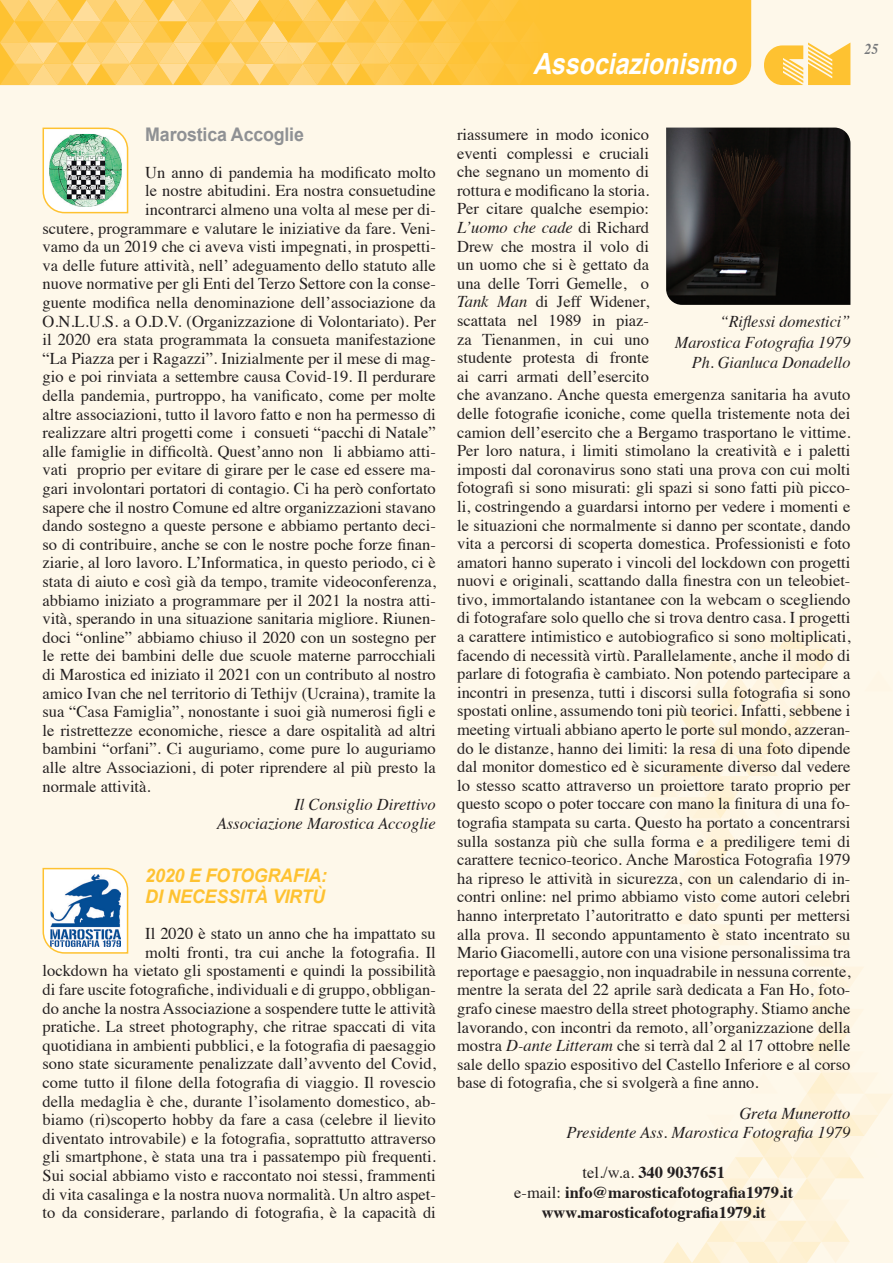
<style>
.page{position:relative;width:893px;height:1263px;background:#fef8ea}
.page>*{position:absolute;margin:0;border:0;box-sizing:border-box;transform-origin:0 0}
.t1{font:italic 700 29.25px "Arial";color:#fff;scale:.85 1}
.t2{font:italic 700 18.75px/21px "Arial";letter-spacing:-.01em;color:#fec231;scale:.95 1}
.t3{font:700 18.75px "Arial";letter-spacing:-.01em;color:#8f9194;scale:.95 1}
.t4{font:16.5px/18.6px "Times";color:#231f20;text-align:right}
.t5{font:italic 16.5px/18.6px "Times";color:#231f20;text-align:right}
.t6{font:700 16.5px/20.4px "Times";color:#231f20;text-align:center}
.t7{font:italic 700 15px "Times";color:#76787b;scale:.9 1}
.s1{font-style:italic}
.s2{font-weight:400}
</style>
<div class="page">
<svg style="left:650px;top:608px;width:242px;height:655px"></svg>
<svg style="left:764px;top:43px;width:86px;height:42px"></svg>
<div style="left:548px;top:0;width:203px;height:85px;background:#fec231"></div>
<svg style="left:0;top:0;width:548px;height:85px"></svg>
<img style="left:42px;top:127px;width:87px;height:87px">
<svg style="left:42px;top:867px;width:87px;height:87px"></svg>
<img style="left:666px;top:128px;width:184px;height:177px">
<h1 class="t1" style="left:533px;top:45px;width:250px">Associazionismo</h1>
<p class="t7" style="left:865px;top:35px;width:16px">25</p>
<p class="t3" style="left:145px;top:122px;width:169px">Marostica Accoglie</p>
<p class="t4" style="left:145px;top:162px;width:292px">Un anno di pandemia ha modificato molto</p>
<p class="t4" style="left:145px;top:180px;width:292px">le nostre abitudini. Era nostra consuetudine</p>
<p class="t4" style="left:145px;top:199px;width:292px">incontrarci almeno una volta al mese per di-</p>
<p class="t4" style="left:43px;top:217px;width:395px">scutere, programmare e valutare le iniziative da fare. Veni-</p>
<p class="t4" style="left:43px;top:236px;width:395px">vamo da un 2019 che ci aveva visti impegnati, in prospetti-</p>
<p class="t4" style="left:43px;top:255px;width:395px">va delle future attività, nell’ adeguamento dello statuto alle</p>
<p class="t4" style="left:43px;top:273px;width:395px">nuove normative per gli Enti del Terzo Settore con la conse-</p>
<p class="t4" style="left:43px;top:292px;width:395px">guente modifica nella denominazione dell’associazione da</p>
<p class="t4" style="left:43px;top:310px;width:395px">O.N.L.U.S. a O.D.V. (Organizzazione di Volontariato). Per</p>
<p class="t4" style="left:43px;top:329px;width:395px">il 2020 era stata programmata la consueta manifestazione</p>
<p class="t4" style="left:43px;top:348px;width:395px">“La Piazza per i Ragazzi”. Inizialmente per il mese di mag-</p>
<p class="t4" style="left:43px;top:366px;width:395px">gio e poi rinviata a settembre causa Covid-19. Il perdurare</p>
<p class="t4" style="left:43px;top:385px;width:395px">della pandemia, purtroppo, ha vanificato, come per molte</p>
<p class="t4" style="left:43px;top:403px;width:395px">altre associazioni, tutto il lavoro fatto e non ha permesso di</p>
<p class="t4" style="left:43px;top:422px;width:395px">realizzare altri progetti come i consueti “pacchi di Natale”</p>
<p class="t4" style="left:43px;top:440px;width:395px">alle famiglie in difficoltà. Quest’anno non li abbiamo atti-</p>
<p class="t4" style="left:43px;top:459px;width:395px">vati proprio per evitare di girare per le case ed essere ma-</p>
<p class="t4" style="left:43px;top:478px;width:395px">gari involontari portatori di contagio. Ci ha però confortato</p>
<p class="t4" style="left:43px;top:496px;width:395px">sapere che il nostro Comune ed altre organizzazioni stavano</p>
<p class="t4" style="left:43px;top:515px;width:395px">dando sostegno a queste persone e abbiamo pertanto deci-</p>
<p class="t4" style="left:43px;top:533px;width:395px">so di contribuire, anche se con le nostre poche forze finan-</p>
<p class="t4" style="left:43px;top:552px;width:395px">ziarie, al loro lavoro. L’Informatica, in questo periodo, ci è</p>
<p class="t4" style="left:43px;top:571px;width:395px">stata di aiuto e così già da tempo, tramite videoconferenza,</p>
<p class="t4" style="left:43px;top:589px;width:395px">abbiamo iniziato a programmare per il 2021 la nostra atti-</p>
<p class="t4" style="left:43px;top:608px;width:395px">vità, sperando in una situazione sanitaria migliore. Riunen-</p>
<p class="t4" style="left:43px;top:626px;width:395px">doci “online” abbiamo chiuso il 2020 con un sostegno per</p>
<p class="t4" style="left:43px;top:645px;width:395px">le rette dei bambini delle due scuole materne parrocchiali</p>
<p class="t4" style="left:43px;top:664px;width:395px">di Marostica ed iniziato il 2021 con un contributo al nostro</p>
<p class="t4" style="left:43px;top:682px;width:395px">amico Ivan che nel territorio di Tethijv (Ucraina), tramite la</p>
<p class="t4" style="left:43px;top:701px;width:395px">sua “Casa Famiglia”, nonostante i suoi già numerosi figli e</p>
<p class="t4" style="left:43px;top:719px;width:395px">le ristrettezze economiche, riesce a dare ospitalità ad altri</p>
<p class="t4" style="left:43px;top:738px;width:395px">bambini “orfani”. Ci auguriamo, come pure lo auguriamo</p>
<p class="t4" style="left:43px;top:757px;width:395px">alle altre Associazioni, di poter riprendere al più presto la</p>
<p class="t4" style="left:43px;top:775px;width:110px">normale attività.</p>
<p class="t5" style="left:217px;top:794px;width:221px">Il Consiglio Direttivo<br>Associazione Marostica Accoglie</p>
<p class="t2" style="left:145px;top:865px;width:193px">2020 E FOTOGRAFIA:<br>DI NECESSITÀ VIRTÙ</p>
<p class="t4" style="left:43px;top:923px;width:395px">Il 2020 è stato un anno che ha impattato su<br>molti fronti, tra cui anche la fotografia. Il<br>lockdown ha vietato gli spostamenti e quindi la possibilità di fare uscite fotografiche, individuali e di gruppo, obbligan&shy;do anche la nostra Associazione a sospendere tutte le attività pratiche. La street photography, che ritrae spaccati di vita quotidiana in ambienti pubblici, e la fotografia di paesaggio sono state sicuramente penalizzate dall’avvento del Covid, come tutto il filone della fotografia di viaggio. Il rovescio della medaglia è che, durante l’isolamento domestico, ab&shy;biamo (ri)scoperto hobby da fare a casa (celebre il lievito diventato introvabile) e la fotografia, soprattutto attraverso gli smartphone, è stata una tra i passatempo più frequenti.<br>Sui social abbiamo visto e raccontato noi stessi, frammenti di vita casalinga e la nostra nuova normalità. Un altro aspet&shy;to da considerare, parlando di fotografia, è la capacità di</p>
<p class="t4" style="left:457px;top:124px;width:395px;text-align:left">riassumere in modo iconico<br>eventi complessi e cruciali<br>che segnano un momento di<br>rottura e modificano la storia.<br>Per citare qualche esempio:<br><span class="s1">L’uomo che cade</span> di Richard<br>Drew che mostra il volo di<br>un uomo che si è gettato da<br>una delle Torri Gemelle, o<br><span class="s1">Tank Man</span> di Jeff Widener,<br>scattata nel 1989 in piaz-<br>za Tienanmen, in cui uno<br>studente protesta di fronte<br>ai carri armati dell’esercito<br>che avanzano. Anche questa emergenza sanitaria ha avuto delle fotografie iconiche, come quella tristemente nota dei camion dell’esercito che a Bergamo trasportano le vittime.<br>Per loro natura, i limiti stimolano la creatività e i paletti imposti dal coronavirus sono stati una prova con cui molti fotografi si sono misurati: gli spazi si sono fatti più picco&shy;li, costringendo a guardarsi intorno per vedere i momenti e le situazioni che normalmente si danno per scontate, dando vita a percorsi di scoperta domestica. Professionisti e foto amatori hanno superato i vincoli del lockdown con progetti nuovi e originali, scattando dalla finestra con un teleobiet&shy;tivo, immortalando istantanee con la webcam o scegliendo di fotografare solo quello che si trova dentro casa. I progetti a carattere intimistico e autobiografico si sono moltiplicati, facendo di necessità virtù. Parallelamente, anche il modo di parlare di fotografia è cambiato. Non potendo partecipare a incontri in presenza, tutti i discorsi sulla fotografia si sono spostati online, assumendo toni più teorici. Infatti, sebbene i meeting virtuali abbiano aperto le porte sul mondo, azzeran&shy;do le distanze, hanno dei limiti: la resa di una foto dipende dal monitor domestico ed è sicuramente diverso dal vedere lo stesso scatto attraverso un proiettore tarato proprio per questo scopo o poter toccare con mano la finitura di una fo&shy;tografia stampata su carta. Questo ha portato a concentrarsi sulla sostanza più che sulla forma e a prediligere temi di carattere tecnico-teorico. Anche Marostica Fotografia 1979 ha ripreso le attività in sicurezza, con un calendario di in&shy;contri online: nel primo abbiamo visto come autori celebri hanno interpretato l’autoritratto e dato spunti per mettersi alla prova. Il secondo appuntamento è stato incentrato su Mario Giacomelli, autore con una visione personalissima tra reportage e paesaggio, non inquadrabile in nessuna corrente, mentre la serata del 22 aprile sarà dedicata a Fan Ho, foto&shy;grafo cinese maestro della street photography. Stiamo anche lavorando, con incontri da remoto, all’organizzazione della mostra <span class="s1">D-ante Litteram</span> che si terrà dal 2 al 17 ottobre nelle sale dello spazio espositivo del Castello Inferiore e al corso base di fotografia, che si svolgerà a fine anno.</p>
<p class="t5" style="left:566px;top:1103px;width:286px">Greta Munerotto<br>Presidente Ass. Marostica Fotografia 1979</p>
<p class="t5" style="left:675px;top:311px;width:177px;line-height:20.4px">“Riflessi domestici”<br>Marostica Fotografia 1979<br>Ph. Gianluca Donadello</p>
<p class="t6" style="left:514px;top:1160px;width:281px"><span class="s2">tel./w.a.</span> 340 9037651<br><span class="s2">e-mail:</span> info@marosticafotografia1979.it www.marosticafotografia1979.it</p>
</div>
